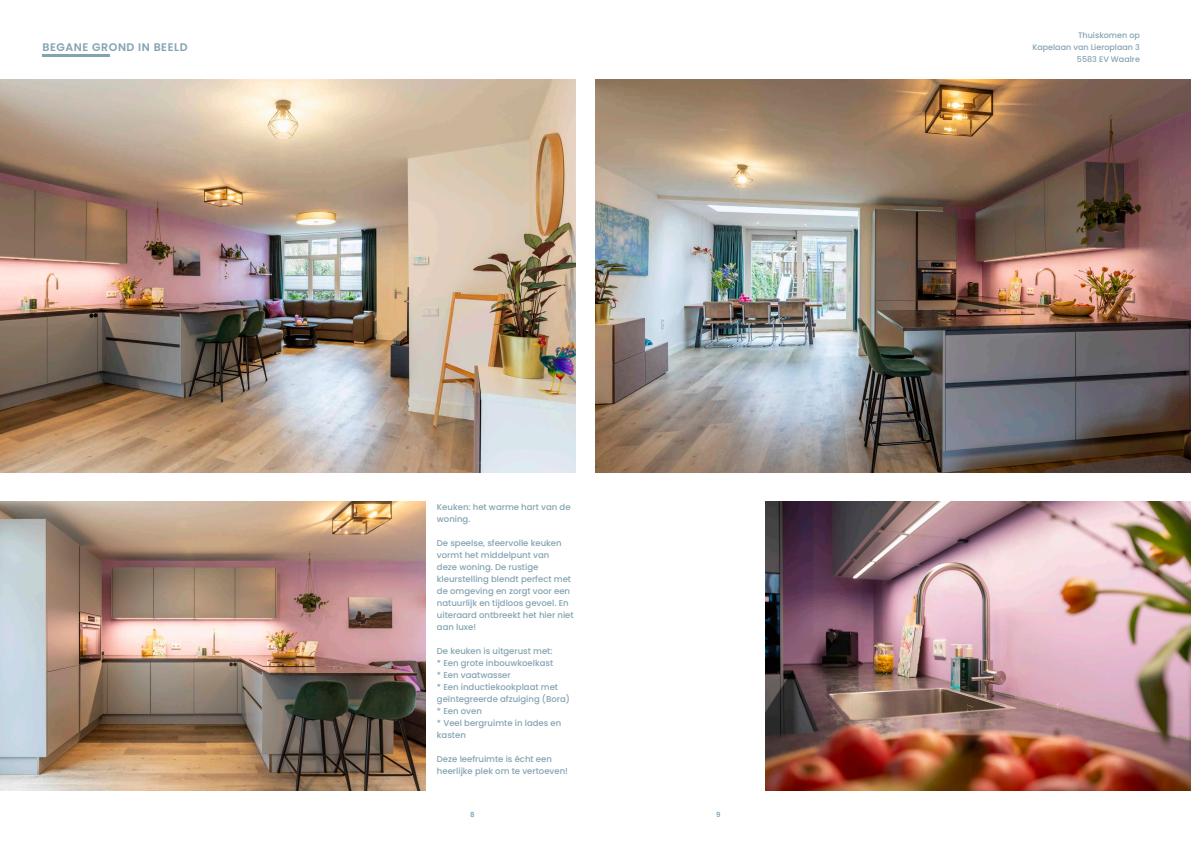
<style>
.page{position:relative;width:1191px;height:842px;background:#fff}
.page>*{position:absolute;margin:0;border:0;box-sizing:border-box;transform-origin:0 0}
.t1{font:600 11px "Poppins";letter-spacing:.05em;color:#83a3b2}
.t2{font:500 8.5px/12px "Poppins";color:#83a3b2}
.t3{font:500 8px "Poppins";color:#83a3b2}
.t4{font:600 7px "Poppins";color:#83a3b2}
</style>
<div class="page">
<img style="left:0;top:80px;width:575px;height:392px">
<hr style="left:43px;top:55px;width:67px;height:2px;background:#83a3b2">
<img style="left:595px;top:80px;width:596px;height:392px">
<img style="left:0;top:501px;width:426px;height:290px">
<img style="left:765px;top:501px;width:426px;height:290px">
<p class="t1" style="left:43px;top:40px;width:147px">BEGANE GROND IN BEELD</p>
<p class="t2" style="left:437px;top:501px;width:135px">Keuken: het warme hart van de woning.</p>
<p class="t2" style="left:437px;top:537px;width:138px">De speelse, sfeervolle keuken vormt het middelpunt van<br>deze woning. De rustige kleurstelling blendt perfect met de omgeving en zorgt voor een natuurlijk en tijdloos gevoel. En uiteraard ontbreekt het hier niet aan luxe!</p>
<p class="t2" style="left:437px;top:645px;width:117px">De keuken is uitgerust met:</p>
<p class="t2" style="left:437px;top:657px;width:118px">* Een grote inbouwkoelkast</p>
<p class="t2" style="left:437px;top:669px;width:75px">* Een vaatwasser</p>
<p class="t2" style="left:437px;top:681px;width:135px">* Een inductiekookplaat met geïntegreerde afzuiging (Bora)</p>
<p class="t2" style="left:437px;top:705px;width:46px">* Een oven</p>
<p class="t2" style="left:437px;top:717px;width:126px">* Veel bergruimte in lades en kasten</p>
<p class="t2" style="left:437px;top:753px;width:133px">Deze leefruimte is écht een heerlijke plek om te vertoeven!</p>
<p class="t4" style="left:470px;top:810px;width:6px">8</p>
<p class="t4" style="left:716px;top:810px;width:6px">9</p>
<p class="t3" style="left:1078px;top:31px;width:63px">Thuiskomen op</p>
<p class="t3" style="left:1032px;top:43px;width:109px">Kapelaan van Lieroplaan 3</p>
<p class="t3" style="left:1077px;top:55px;width:64px">5583 EV Waalre</p>
</div>
